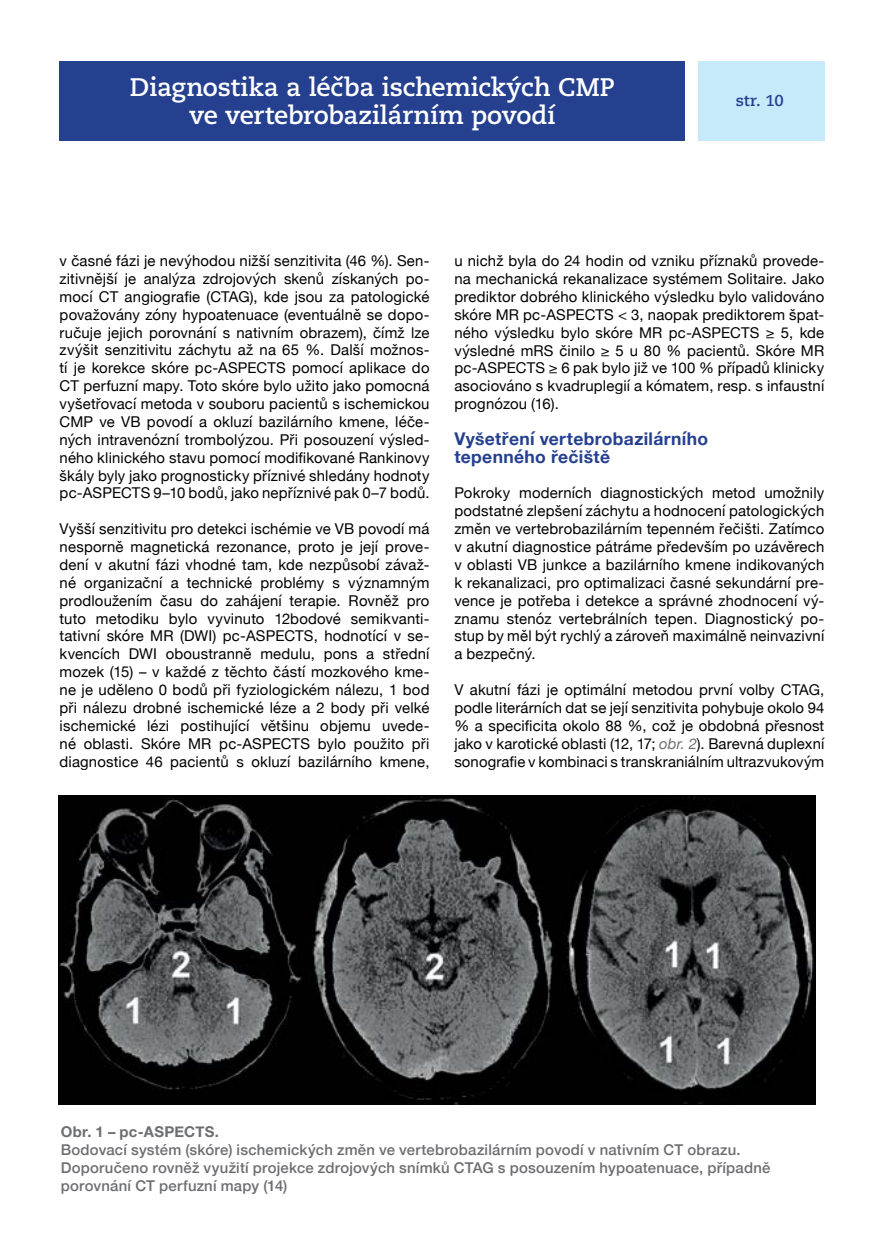
<style>
.page{position:relative;width:874px;height:1241px;background:#fff}
.page>*{position:absolute;margin:0;border:0;box-sizing:border-box;transform-origin:0 0}
.t1{font:700 25.38px "Caecilia LTOT";letter-spacing:-.005em;color:#fff}
.t2{font:700 17.5px/17.8px "Helvetica Neue";letter-spacing:.02em;color:#25408f}
.t3{font:700 15.75px "Caecilia LTOT";color:#25408f}
.t4{font:14.88px/17.8px "Helvetica Neue";letter-spacing:.01em;color:#000;text-align:justify}
.t5{font:500 14.88px/17.8px "Helvetica Neue";letter-spacing:.015em;color:#6d6e71}
.t6{font:700 14.88px "Helvetica Neue";letter-spacing:.02em;color:#6d6e71}
.s1{font-style:italic;color:#6d6e71}
</style>
<div class="page">
<div style="left:60px;top:61px;width:625px;height:80px;background:#25408f"></div>
<div style="left:697px;top:61px;width:126px;height:80px;background:#c7eafb"></div>
<img style="left:58px;top:795px;width:757px;height:309px">
<h1 class="t1" style="left:130px;top:72px;width:486px">Diagnostika a léčba ischemických CMP</h1>
<h1 class="t1" style="left:189px;top:100px;width:367px">ve vertebrobazilárním povodí</h1>
<p class="t3" style="left:735px;top:91px;width:49px">str. 10</p>
<p class="t4" style="left:60px;top:253px;width:371px">v časné fázi je nevýhodou nižší senzitivita (46 %). Sen&shy;zitivnější je analýza zdrojových skenů získaných po&shy;mocí CT angiografie (CTAG), kde jsou za patologické považovány zóny hypoatenuace (eventuálně se dopo&shy;ručuje jejich porovnání s nativním obrazem), čímž lze zvýšit senzitivitu záchytu až na 65 %. Další možnos&shy;tí je korekce skóre pc-ASPECTS pomocí aplikace do CT perfuzní mapy. Toto skóre bylo užito jako pomocná vyšetřovací metoda v souboru pacientů s ischemickou CMP ve VB povodí a okluzí bazilárního kmene, léče&shy;ných intravenózní trombolýzou. Při posouzení výsled&shy;ného klinického stavu pomocí modifikované Rankinovy škály byly jako prognosticky příznivé shledány hodnoty pc-ASPECTS 9–10 bodů, jako nepříznivé pak 0–7 bodů.</p>
<p class="t4" style="left:60px;top:520px;width:371px">Vyšší senzitivitu pro detekci ischémie ve VB povodí má nesporně magnetická rezonance, proto je její prove&shy;dení v akutní fázi vhodné tam, kde nezpůsobí závaž&shy;né organizační a technické problémy s významným prodloužením času do zahájení terapie. Rovněž pro tuto metodiku bylo vyvinuto 12bodové semikvanti&shy;tativní skóre MR (DWI) pc-ASPECTS, hodnotící v se&shy;kvencích DWI oboustranně medulu, pons a střední mozek (15) – v každé z těchto částí mozkového kme&shy;ne je uděleno 0 bodů při fyziologickém nálezu, 1 bod při nálezu drobné ischemické léze a 2 body při velké ischemické lézi postihující většinu objemu uvede&shy;né oblasti. Skóre MR pc-ASPECTS bylo použito při diagnostice 46 pacientů s okluzí bazilárního kmene,</p>
<p class="t4" style="left:454px;top:253px;width:371px">u nichž byla do 24 hodin od vzniku příznaků provede&shy;na mechanická rekanalizace systémem Solitaire. Jako prediktor dobrého klinického výsledku bylo validováno skóre MR pc-ASPECTS &lt; 3, naopak prediktorem špat&shy;ného výsledku bylo skóre MR pc-ASPECTS ≥ 5, kde výsledné mRS činilo ≥ 5 u 80 % pacientů. Skóre MR pc-ASPECTS ≥ 6 pak bylo již ve 100 % případů klinicky asociováno s kvadruplegií a kómatem, resp. s infaustní prognózou (16).</p>
<p class="t2" style="left:454px;top:430px;width:255px">Vyšetření vertebrobazilárního tepenného řečiště</p>
<p class="t4" style="left:454px;top:485px;width:371px">Pokroky moderních diagnostických metod umožnily podstatné zlepšení záchytu a hodnocení patologických změn ve vertebrobazilárním tepenném řečišti. Zatímco v akutní diagnostice pátráme především po uzávěrech v oblasti VB junkce a bazilárního kmene indikovaných k rekanalizaci, pro optimalizaci časné sekundární pre&shy;vence je potřeba i detekce a správné zhodnocení vý&shy;znamu stenóz vertebrálních tepen. Diagnostický po&shy;stup by měl být rychlý a zároveň maximálně neinvazivní a bezpečný.</p>
<p class="t4" style="left:454px;top:681px;width:371px">V akutní fázi je optimální metodou první volby CTAG, podle literárních dat se její senzitivita pohybuje okolo 94 % a specificita okolo 88 %, což je obdobná přesnost jako v karotické oblasti (12, 17; <span class="s1">obr. 2</span>). Barevná duplexní sonografie v kombinaci s transkraniálním ultrazvukovým</p>
<p class="t6" style="left:61px;top:1120px;width:159px">Obr. 1 – pc-ASPECTS.</p>
<p class="t5" style="left:61px;top:1139px;width:710px">Bodovací systém (skóre) ischemických změn ve vertebrobazilárním povodí v nativním CT obrazu.<br>Doporučeno rovněž využití projekce zdrojových snímků CTAG s posouzením hypoatenuace, případně porovnání CT perfuzní mapy (14)</p>
</div>
